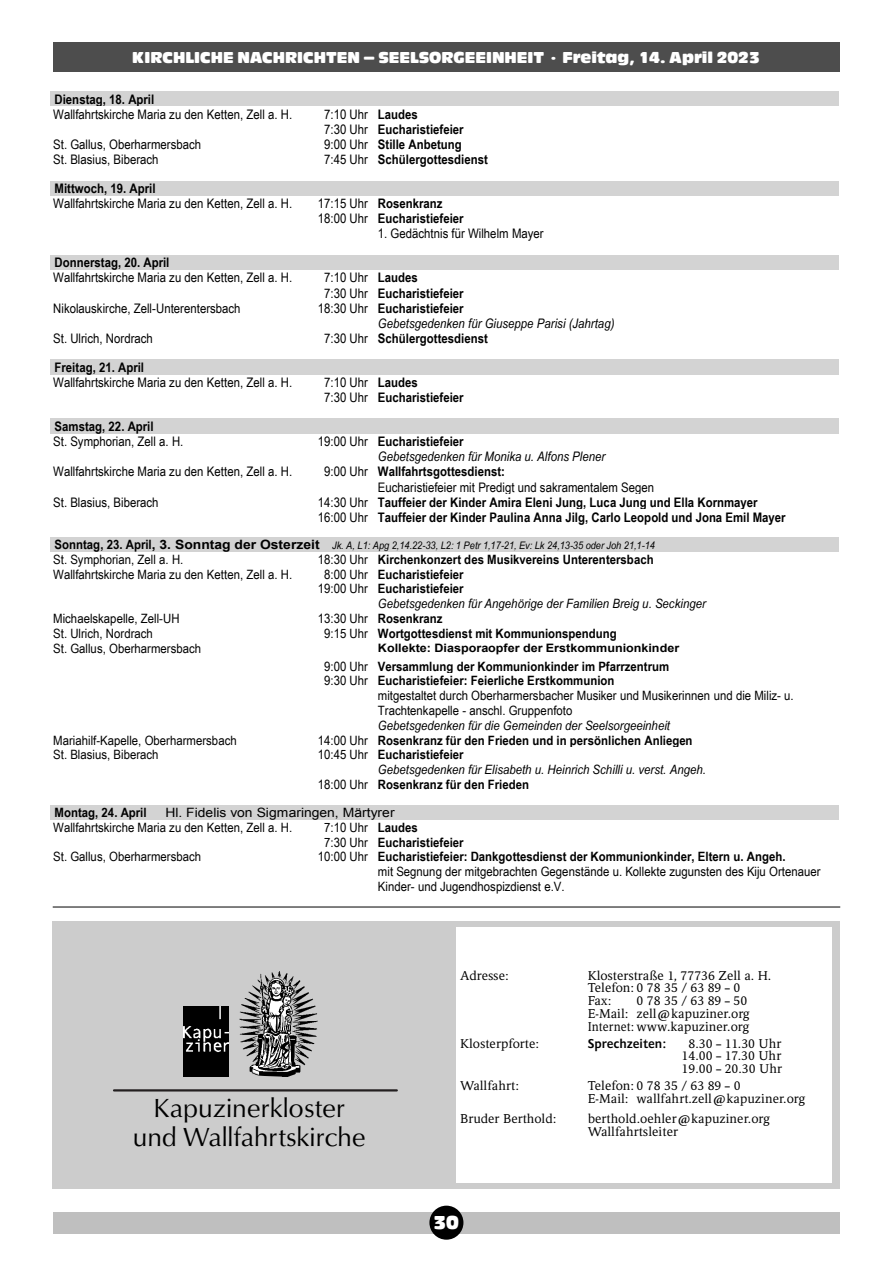
<style>
.page{position:relative;width:893px;height:1263px;background:#fff}
.page>*{position:absolute;margin:0;border:0;box-sizing:border-box;transform-origin:0 0}
.t1{font:27px "Optus T";color:#000}
.t2{font:19.5px "Antique Olive T Compact Ro 1";color:#fff}
.t3{font:16.5px "Antique Olive T Compact Ro 1";color:#fff}
.t4{font:13.2px/15.1px "Arial Narrow";color:#000;scale:1.06 1}
.t5{font:700 13.2px/15.1px "Arial Narrow";color:#000;scale:1.06 1}
.t6{font:italic 13.2px/15px "Arial Narrow";color:#000;scale:1.06 1}
.t7{font:12.9px/14.9px "Arial Narrow";color:#000;scale:1.08 1}
.t8{font:700 12.9px/14.9px "Arial Narrow";color:#000;scale:1.08 1}
.t9{font:italic 12.9px "Arial Narrow";color:#000;scale:1.08 1}
.t10{font:12.75px/12.8px "Schwabo Serif";color:#000;text-align:center}
.t11{font:12.75px "Schwabo Serif";color:#000;scale:.93 1}
.t12{font:700 12.75px "Schwabo Sans";color:#000}
.t13{font:700 11.55px "Arial";color:#000;scale:1.08 1}
.t14{font:italic 10.35px "Arial Narrow";letter-spacing:.005em;color:#000;scale:1.08 1}
.s1{font-weight:700}
.s2{font-weight:400}
.s3{font-style:normal}
.s4{font-weight:700;font-style:normal}
.s5{font-weight:700;font-style:normal;font-size:12.9px}
.s6{font-family:"Arial";font-weight:700;font-style:normal;font-size:12.9px}
.s7{font-family:"Arial"}
</style>
<div class="page">
<div style="left:53px;top:1212px;width:786px;height:21px;background:#bfbfbf"></div>
<div style="left:429px;top:1206px;width:34px;height:34px;background:#000;border-radius:50%"></div>
<div style="left:53px;top:43px;width:786px;height:29px;background:#4d4d4d"></div>
<div style="left:50px;top:92px;width:789px;height:15px;background:#d3d3d3"></div>
<div style="left:50px;top:181px;width:789px;height:15px;background:#d3d3d3"></div>
<div style="left:50px;top:255px;width:789px;height:15px;background:#d3d3d3"></div>
<div style="left:50px;top:360px;width:789px;height:15px;background:#d3d3d3"></div>
<div style="left:50px;top:419px;width:789px;height:15px;background:#d3d3d3"></div>
<div style="left:53px;top:920px;width:787px;height:268px;background:#ccc"></div>
<div style="left:456px;top:927px;width:376px;height:255px;background:#fff"></div>
<img style="left:184px;top:1006px;width:44px;height:70px">
<img style="left:239px;top:971px;width:79px;height:106px">
<hr style="left:114px;top:1089px;width:283px;height:2px;background:#231f20">
<div style="left:50px;top:537px;width:789px;height:15px;background:#d3d3d3"></div>
<div style="left:50px;top:805px;width:789px;height:15px;background:#d3d3d3"></div>
<hr style="left:53px;top:907px;width:787px;height:1px;background:#000">
<p class="t3" style="left:132px;top:49px;width:629px">KIRCHLICHE NACHRICHTEN – SEELSORGEEINHEIT · Freitag, 14. April 2023</p>
<p class="t4" style="left:53px;top:91px;width:227px"><span class="s1">Dienstag, 18. April<br></span>Wallfahrtskirche Maria zu den Ketten, Zell a. H.</p>
<p class="t5" style="left:324px;top:107px;width:133px"><span class="s2">7:10 Uhr</span> Laudes<br><span class="s2">7:30 Uhr</span> Eucharistiefeier</p>
<p class="t4" style="left:53px;top:137px;width:141px">St. Gallus, Oberharmersbach</p>
<p class="t5" style="left:324px;top:137px;width:131px"><span class="s2">9:00 Uhr</span> Stille Anbetung</p>
<p class="t4" style="left:53px;top:152px;width:101px">St. Blasius, Biberach</p>
<p class="t5" style="left:324px;top:152px;width:156px"><span class="s2">7:45 Uhr</span> Schülergottesdienst</p>
<p class="t4" style="left:53px;top:181px;width:227px"><span class="s1">Mittwoch, 19. April<br></span>Wallfahrtskirche Maria zu den Ketten, Zell a. H.</p>
<p class="t5" style="left:318px;top:196px;width:139px"><span class="s2">17:15 Uhr</span> Rosenkranz<br><span class="s2">18:00 Uhr</span> Eucharistiefeier</p>
<p class="t4" style="left:378px;top:226px;width:158px">1. Gedächtnis für Wilhelm Mayer</p>
<p class="t4" style="left:53px;top:255px;width:227px"><span class="s1">Donnerstag, 20. April<br></span>Wallfahrtskirche Maria zu den Ketten, Zell a. H.</p>
<p class="t5" style="left:324px;top:270px;width:133px"><span class="s2">7:10 Uhr</span> Laudes<br><span class="s2">7:30 Uhr</span> Eucharistiefeier</p>
<p class="t4" style="left:53px;top:300px;width:178px">Nikolauskirche, Zell-Unterentersbach</p>
<p class="t6" style="left:378px;top:300px;width:225px;text-indent:-60px"><span class="s3">18:30 Uhr</span> <span class="s4">Eucharistiefeier<br></span>Gebetsgedenken für Giuseppe Parisi (Jahrtag)</p>
<p class="t4" style="left:53px;top:331px;width:96px">St. Ulrich, Nordrach</p>
<p class="t5" style="left:324px;top:331px;width:156px"><span class="s2">7:30 Uhr</span> Schülergottesdienst</p>
<p class="t4" style="left:53px;top:360px;width:227px"><span class="s1">Freitag, 21. April<br></span>Wallfahrtskirche Maria zu den Ketten, Zell a. H.</p>
<p class="t5" style="left:324px;top:375px;width:133px"><span class="s2">7:10 Uhr</span> Laudes<br><span class="s2">7:30 Uhr</span> Eucharistiefeier</p>
<p class="t4" style="left:53px;top:418px;width:124px"><span class="s1">Samstag, 22. April<br></span>St. Symphorian, Zell a. H.</p>
<p class="t6" style="left:378px;top:434px;width:216px;text-indent:-60px"><span class="s3">19:00 Uhr</span> <span class="s4">Eucharistiefeier<br></span>Gebetsgedenken für Monika u. Alfons Plener</p>
<p class="t4" style="left:53px;top:464px;width:227px">Wallfahrtskirche Maria zu den Ketten, Zell a. H.</p>
<p class="t4" style="left:378px;top:464px;width:262px;text-indent:-54px">9:00 Uhr <span class="s1">Wallfahrtsgottesdienst:<br></span>Eucharistiefeier mit Predigt und sakramentalem Segen</p>
<p class="t4" style="left:53px;top:494px;width:101px">St. Blasius, Biberach</p>
<p class="t5" style="left:318px;top:494px;width:443px"><span class="s2">14:30 Uhr</span> Tauffeier der Kinder Amira Eleni Jung, Luca Jung und Ella Kornmayer<br><span class="s2">16:00 Uhr</span> Tauffeier der Kinder Paulina Anna Jilg, Carlo Leopold und Jona Emil Mayer</p>
<p class="t14" style="left:55px;top:539px;width:557px"><span class="s5">Sonntag, 23. April</span><span class="s6">, 3. Sonntag der Osterzeit</span> Jk. A, L1: Apg 2,14.22-33, L2: 1 Petr 1,17-21, Ev: Lk 24,13-35 oder Joh 21,1-14</p>
<p class="t7" style="left:53px;top:552px;width:122px">St. Symphorian, Zell a. H.</p>
<p class="t8" style="left:318px;top:552px;width:312px"><span class="s2">18:30 Uhr</span> Kirchenkonzert des Musikvereins Unterentersbach</p>
<p class="t7" style="left:53px;top:566px;width:223px">Wallfahrtskirche Maria zu den Ketten, Zell a. H.</p>
<p class="t8" style="left:324px;top:566px;width:131px"><span class="s2">8:00 Uhr</span> Eucharistiefeier</p>
<p class="t8" style="left:318px;top:581px;width:137px"><span class="s2">19:00 Uhr</span> Eucharistiefeier</p>
<p class="t9" style="left:378px;top:596px;width:305px">Gebetsgedenken für Angehörige der Familien Breig u. Seckinger</p>
<p class="t7" style="left:53px;top:611px;width:119px">Michaelskapelle, Zell-UH</p>
<p class="t8" style="left:318px;top:611px;width:117px"><span class="s2">13:30 Uhr</span> Rosenkranz</p>
<p class="t7" style="left:53px;top:626px;width:94px">St. Ulrich, Nordrach</p>
<p class="t8" style="left:324px;top:626px;width:272px"><span class="s2">9:15 Uhr</span> Wortgottesdienst mit Kommunionspendung</p>
<p class="t7" style="left:53px;top:641px;width:139px">St. Gallus, Oberharmersbach</p>
<p class="t13" style="left:378px;top:641px;width:280px">Kollekte: Diasporaopfer der Erstkommunionkinder</p>
<p class="t8" style="left:324px;top:658px;width:321px"><span class="s2">9:00 Uhr</span> Versammlung der Kommunionkinder im Pfarrzentrum</p>
<p class="t8" style="left:324px;top:673px;width:270px"><span class="s2">9:30 Uhr</span> Eucharistiefeier: Feierliche Erstkommunion</p>
<p class="t7" style="left:378px;top:688px;width:387px">mitgestaltet durch Oberharmersbacher Musiker und Musikerinnen und die Miliz- u.</p>
<p class="t7" style="left:378px;top:703px;width:182px">Trachtenkapelle - anschl. Gruppenfoto</p>
<p class="t9" style="left:378px;top:718px;width:272px">Gebetsgedenken für die Gemeinden der Seelsorgeeinheit</p>
<p class="t7" style="left:53px;top:732px;width:171px">Mariahilf-Kapelle, Oberharmersbach</p>
<p class="t8" style="left:318px;top:732px;width:348px"><span class="s2">14:00 Uhr</span> Rosenkranz für den Frieden und in persönlichen Anliegen</p>
<p class="t7" style="left:53px;top:747px;width:99px">St. Blasius, Biberach</p>
<p class="t8" style="left:318px;top:747px;width:137px"><span class="s2">10:45 Uhr</span> Eucharistiefeier</p>
<p class="t9" style="left:378px;top:762px;width:305px">Gebetsgedenken für Elisabeth u. Heinrich Schilli u. verst. Angeh.</p>
<p class="t8" style="left:318px;top:777px;width:197px"><span class="s2">18:00 Uhr</span> Rosenkranz für den Frieden</p>
<p class="t8" style="left:55px;top:805px;width:87px">Montag, 24. April</p>
<p class="t7" style="left:53px;top:805px;width:318px;text-indent:112px"><span class="s7">Hl. Fidelis von Sigmaringen, Märtyrer<br></span>Wallfahrtskirche Maria zu den Ketten, Zell a. H.</p>
<p class="t8" style="left:324px;top:820px;width:131px"><span class="s2">7:10 Uhr</span> Laudes<br><span class="s2">7:30 Uhr</span> Eucharistiefeier</p>
<p class="t7" style="left:53px;top:849px;width:139px">St. Gallus, Oberharmersbach</p>
<p class="t7" style="left:378px;top:849px;width:411px;text-indent:-60px">10:00 Uhr <span class="s1">Eucharistiefeier: Dankgottesdienst der Kommunionkinder, Eltern u. Angeh.<br></span>mit Segnung der mitgebrachten Gegenstände u. Kollekte zugunsten des Kiju Ortenauer<br>Kinder- und Jugendhospizdienst e.V.</p>
<p class="t1" style="left:154px;top:1096px;width:193px">Kapuzinerkloster</p>
<p class="t1" style="left:133px;top:1125px;width:235px">und Wallfahrtskirche</p>
<p class="t10" style="left:460px;top:970px;width:50px">Adresse:</p>
<p class="t10" style="left:588px;top:970px;width:185px">Klosterstraße 1, 77736 Zell a. H.</p>
<p class="t10" style="left:588px;top:982px;width:154px">Telefon: 0 78 35 / 63 89 – 0</p>
<p class="t10" style="left:588px;top:995px;width:25px">Fax:</p>
<p class="t10" style="left:637px;top:995px;width:112px">0 78 35 / 63 89 – 50</p>
<p class="t10" style="left:588px;top:1008px;width:164px">E-Mail: zell@kapuziner.org</p>
<p class="t11" style="left:588px;top:1021px;width:175px">Internet: www.kapuziner.org</p>
<p class="t10" style="left:460px;top:1038px;width:80px">Klosterpforte:</p>
<p class="t12" style="left:588px;top:1038px;width:80px">Sprechzeiten:</p>
<p class="t10" style="left:682px;top:1038px;width:102px">8.30 – 11.30 Uhr<br>14.00 – 17.30 Uhr<br>19.00 – 20.30 Uhr</p>
<p class="t10" style="left:460px;top:1080px;width:60px">Wallfahrt:</p>
<p class="t10" style="left:588px;top:1080px;width:154px">Telefon: 0 78 35 / 63 89 – 0</p>
<p class="t10" style="left:588px;top:1093px;width:219px">E-Mail: wallfahrt.zell@kapuziner.org</p>
<p class="t10" style="left:460px;top:1113px;width:98px">Bruder Berthold:</p>
<p class="t10" style="left:588px;top:1113px;width:184px">berthold.oehler@kapuziner.org</p>
<p class="t10" style="left:588px;top:1126px;width:92px">Wallfahrtsleiter</p>
<p class="t2" style="left:433px;top:1212px;width:27px">30</p>
</div>
